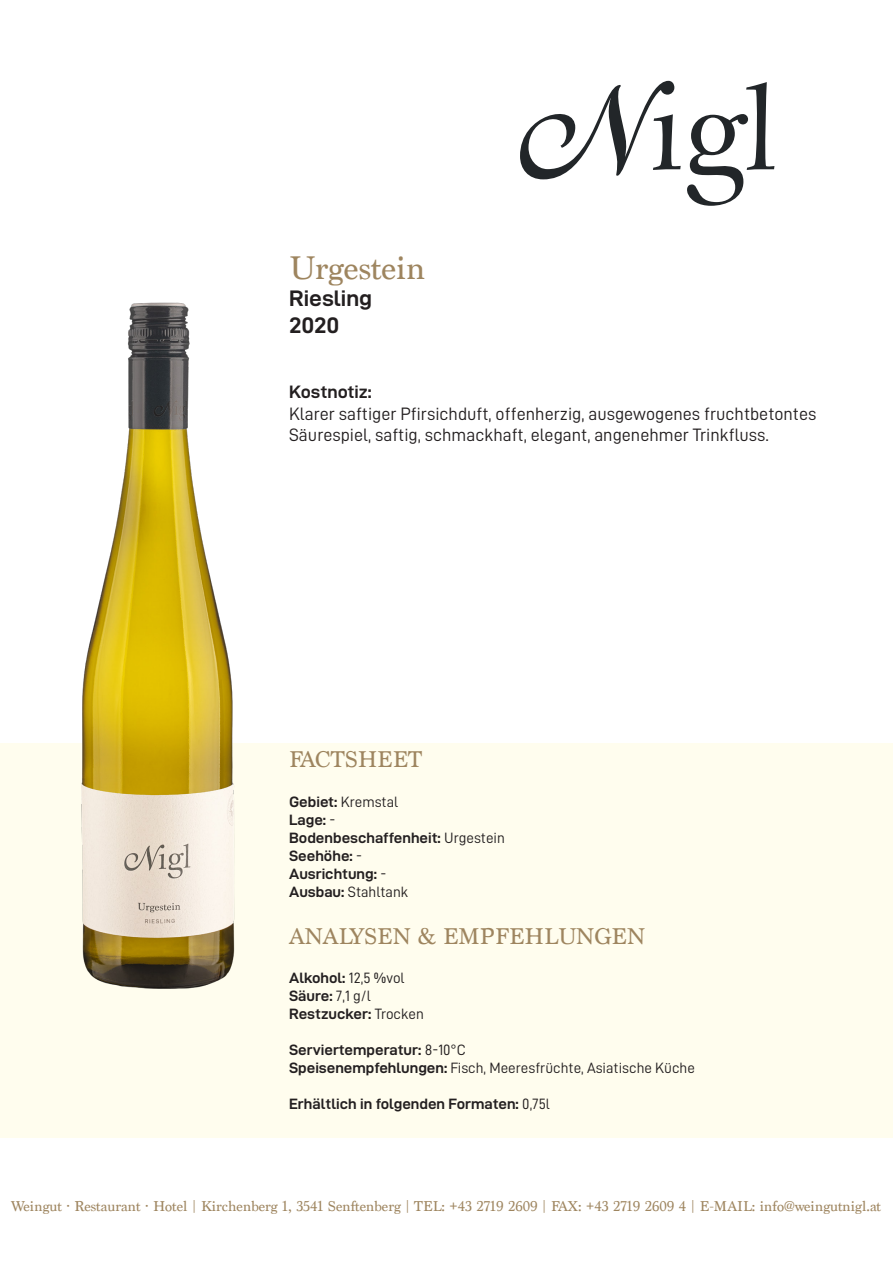
<style>
.page{position:relative;width:893px;height:1263px;background:#fff}
.page>*{position:absolute;margin:0;border:0;box-sizing:border-box;transform-origin:0 0}
.t1{font:34.5px "Marion";color:#9e855f}
.t2{font:24px "Marion";color:#9e855f}
.t3{font:22.5px "D DIN Exp Bold";color:#231f20}
.t4{font:18px/21.6px "D DIN";color:#231f20}
.t5{font:18px "D DIN Exp Bold";color:#231f20}
.t6{font:15px "D DIN Exp Bold";color:#231f20}
.Einf__Abs{font:15px "Marion";color:#9e855f}
.t7{font:15px "D DIN";color:#231f20}
.s1{font-family:"D DIN Exp Bold"}
.s2{font-family:"D DIN"}
</style>
<div class="page">
<div style="left:0;top:743px;width:893px;height:394px;background:#fffdee"></div>
<svg style="left:520px;top:81px;width:254px;height:125px"></svg>
<img style="left:81px;top:302px;width:154px;height:687px">
<p class="t1" style="left:289px;top:248px;width:138px">Urgestein</p>
<p class="t3" style="left:289px;top:286px;width:84px">Riesling</p>
<p class="t3" style="left:289px;top:313px;width:51px">2020</p>
<p class="t5" style="left:289px;top:382px;width:84px">Kostnotiz:</p>
<p class="t4" style="left:289px;top:402px;width:529px">Klarer saftiger Pfirsichduft, offenherzig, ausgewogenes fruchtbetontes<br>Säurespiel, saftig, schmackhaft, elegant, angenehmer Trinkfluss.</p>
<p class="t2" style="left:289px;top:745px;width:135px">FACTSHEET</p>
<p class="t7" style="left:289px;top:794px;width:111px"><span class="s1">Gebiet:</span> Kremstal</p>
<p class="t6" style="left:289px;top:811px;width:48px">Lage: <span class="s2">-</span></p>
<p class="t6" style="left:289px;top:829px;width:217px">Bodenbeschaffenheit: <span class="s2">Urgestein</span></p>
<p class="t6" style="left:289px;top:847px;width:74px">Seehöhe: <span class="s2">-</span></p>
<p class="t6" style="left:289px;top:865px;width:99px">Ausrichtung: <span class="s2">-</span></p>
<p class="t7" style="left:289px;top:884px;width:121px"><span class="s1">Ausbau:</span> Stahltank</p>
<p class="t2" style="left:289px;top:922px;width:357px">ANALYSEN &amp; EMPFEHLUNGEN</p>
<p class="t6" style="left:289px;top:970px;width:117px">Alkohol: <span class="s2">12,5 %vol</span></p>
<p class="t6" style="left:289px;top:988px;width:83px">Säure: <span class="s2">7,1 g/l</span></p>
<p class="t6" style="left:289px;top:1006px;width:136px">Restzucker: <span class="s2">Trocken</span></p>
<p class="t6" style="left:289px;top:1042px;width:178px">Serviertemperatur: <span class="s2">8-10°C</span></p>
<p class="t7" style="left:289px;top:1060px;width:407px"><span class="s1">Speisenempfehlungen:</span> Fisch, Meeresfrüchte, Asiatische Küche</p>
<p class="t6" style="left:289px;top:1096px;width:262px">Erhältlich in folgenden Formaten: <span class="s2">0,75l</span></p>
<p class="Einf__Abs" style="left:11px;top:1197px;width:871px">Weingut · Restaurant · Hotel | Kirchenberg 1, 3541 Senftenberg | TEL: +43 2719 2609 | FAX: +43 2719 2609 4 | E-MAIL: info@weingutnigl.at</p>
</div>
